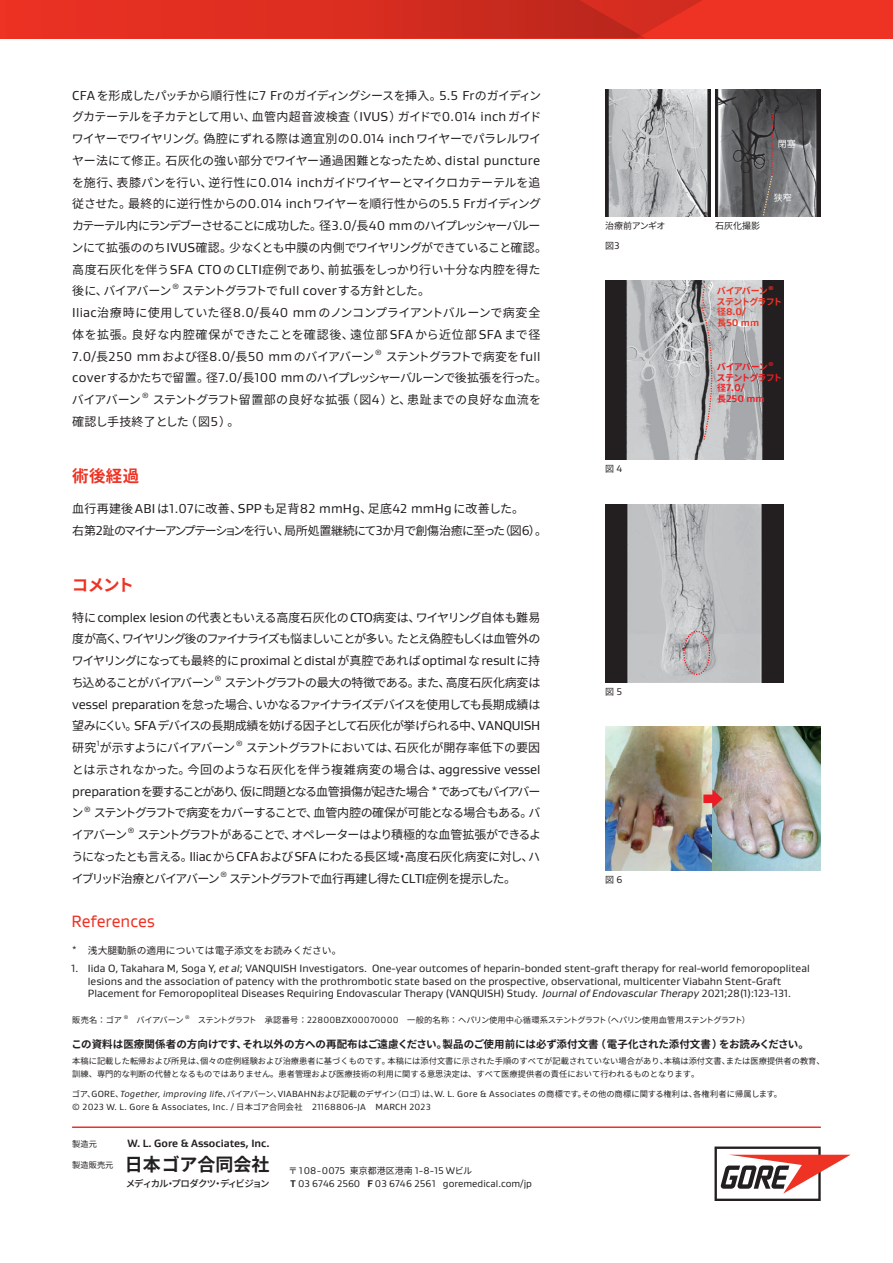
<style>
.page{position:relative;width:893px;height:1263px;background:#fff}
.page>*{position:absolute;margin:0;border:0;box-sizing:border-box;transform-origin:0 0}
.t1{font:700 18px "Noto Sans CJ Kjp";color:#231f20}
.t2{font:16.5px "Gore Gustan";color:#ee3224}
.t3{font:700 16.5px "Noto Sans CJ Kjp";letter-spacing:-.005em;color:#ee3224}
.t4{font:13.2px "Gore Gustan";letter-spacing:-.02em;color:#231f20}
.t5{font:12px/21.8px "Noto Sans CJ Kjp";letter-spacing:-.05em;color:#231f20;text-align:justify}
.t6{font:12px/21.8px "Noto Sans CJ Kjp";letter-spacing:-.005em;color:#231f20;text-align:center}
.t7{font:12px/21.8px "Noto Sans CJ Kjp";letter-spacing:-.07em;color:#231f20}
.t8{font:12px/21.8px "Noto Sans CJ Kjp";letter-spacing:-.08em;color:#231f20}
.t9{font:12px/21.8px "Noto Sans CJ Kjp";letter-spacing:.015em;color:#231f20}
.t10{font:12px/21.8px "Noto Sans CJ Kjp";letter-spacing:-.075em;color:#231f20}
.t11{font:12px "Noto Sans CJ Kjp";letter-spacing:-.1em;color:#231f20}
.t12{font:12px "Noto Sans CJ Kjp";letter-spacing:-.105em;color:#231f20}
.t13{font:10.8px/12.5px "Gore Gustan";color:#231f20}
.t14{font:700 10.65px "Gore Gustan";color:#231f20}
.t15{font:700 10.5px "Noto Sans CJ Kjp";letter-spacing:-.005em;color:#231f20}
.t16{font:9.9px/13.5px "Gore Gustan";color:#231f20}
.t17{font:700 9.9px/10.5px "Gore Gustan";color:#ed1c24}
.t18{font:700 9.9px/10.5px "Gore Gustan";color:#ee3224}
.t19{font:9.75px "Noto Sans CJ Kjp";color:#231f20}
.t20{font:500 9.45px "Noto Sans CJ Kjp";letter-spacing:-.1em;color:#231f20}
.t21{font:9.15px "Gore Gustan";letter-spacing:.025em;color:#231f20}
.t22{font:700 9px "Noto Sans CJ Kjp";letter-spacing:-.085em;color:#ed1c24}
.t23{font:700 9px "Noto Sans CJ Kjp";letter-spacing:-.085em;color:#ee3224}
.t24{font:9px "Noto Sans CJ Kjp";color:#231f20}
.t25{font:9px/19.5px "Noto Sans CJ Kjp";letter-spacing:-.05em;color:#231f20}
.t26{font:9px "Noto Sans CJ Kjp";color:#fff}
.t27{font:8.25px/13.5px "Noto Sans CJ Kjp";color:#231f20}
.t28{font:8.25px "Noto Sans CJ Kjp";letter-spacing:-.07em;color:#231f20}
.t29{font:7.65px "Gore Gustan";color:#231f20}
.t30{font:700 5.7px "Gore Gustan";color:#ed1c24}
.t31{font:700 5.7px "Gore Gustan";color:#ee3224}
.t32{font:5.25px "Gore Gustan";color:#231f20}
.s1{font-family:"Gore Gustan";font-size:13.2px}
.s2{font-family:"Noto Sans CJ Kjp";font-size:12px}
.s3{font-family:"Gore Gustan"}
.s4{font-family:"Gore Gustan";font-size:9.9px}
.s5{font-family:"Noto Sans CJ Kjp";font-size:9px}
.s6{font-style:italic}
.s7{font-family:"Gore Gustan";font-size:9.15px}
.s8{font-family:"Gore Gustan";font-style:italic;font-size:9.15px}
.s9{font-family:"Noto Sans CJ Kjp";font-size:8.25px}
.s10{font-weight:700}
</style>
<div class="page">
<div style="left:0;top:0;width:893px;height:38px;background:#ee3224"></div>
<svg style="left:145px;top:0;width:557px;height:38px"></svg>
<svg style="left:714px;top:1146px;width:137px;height:55px"></svg>
<hr style="left:72px;top:1127px;width:749px;height:1px;background:#ee3224">
<img style="left:605px;top:89px;width:106px;height:128px">
<img style="left:715px;top:89px;width:106px;height:128px">
<svg style="left:762px;top:113px;width:11px;height:104px"></svg>
<img style="left:605px;top:281px;width:178px;height:178px">
<svg style="left:700px;top:285px;width:22px;height:156px;background:#aeaaab"></svg>
<img style="left:605px;top:504px;width:178px;height:178px">
<svg style="left:683px;top:630px;width:28px;height:46px"></svg>
<img style="left:605px;top:727px;width:108px;height:143px">
<img style="left:713px;top:727px;width:108px;height:143px">
<div style="left:703px;top:794px;width:12px;height:9px;background:#ed1c24"></div>
<svg style="left:712px;top:789px;width:10px;height:19px"></svg>
<p class="t5" style="left:72px;top:85px;width:477px;text-align:left"><span class="s1">CFA</span> を形成したパッチから順行性に<span class="s1">7 Fr</span>のガイディングシースを挿入。<span class="s1">5.5 Fr</span>のガイディングカテーテルを子カテとして用い、血管内超音波検査（<span class="s1">IVUS</span>）ガイドで<span class="s1">0.014 inch</span>ガイドワイヤーでワイヤリング。偽腔にずれる際は適宜別の<span class="s1">0.014 inch</span>ワイヤーでパラレルワイヤー法にて修正。石灰化の強い部分でワイヤー通過困難となったため、<span class="s1">distal puncture</span>を施行、表膝パンを行い、逆行性に<span class="s1">0.014 inch</span>ガイドワイヤーとマイクロカテーテルを追従させた。最終的に逆行性からの<span class="s1">0.014 inch</span>ワイヤーを順行性からの<span class="s1">5.5 Fr</span>ガイディングカテーテル内にランデブーさせることに成功した。径<span class="s1">3.0/</span>長<span class="s1">40 mm</span> のハイプレッシャーバルーンにて拡張ののち<span class="s1">IVUS</span>確認。少なくとも中膜の内側でワイヤリングができていること確認。高度石灰化を伴う<span class="s1">SFA CTO</span>の<span class="s1">CLTI</span>症例であり、前拡張をしっかり行い十分な内腔を得た後に、バイアバーン</p>
<p class="t29" style="left:172px;top:282px;width:8px">®</p>
<p class="t6" style="left:72px;top:280px;width:470px">ステントグラフトで<span class="s1">full cover</span>する方針とした。<br><span class="s1">Iliac</span>治療時に使用していた径<span class="s1">8.0/</span>長<span class="s1">40 mm</span>のノンコンプライアントバルーンで病変全体を拡張。良好な内腔確保ができたことを確認後、遠位部 <span class="s1">SFA</span>から近位部 <span class="s1">SFA</span>まで径</p>
<p class="t4" style="left:72px;top:348px;width:303px">7.0/<span class="s2">長</span>250 mm<span class="s2">および径</span>8.0/<span class="s2">長</span>50 mm<span class="s2">のバイアバーン</span></p>
<p class="t29" style="left:375px;top:347px;width:8px">®</p>
<p class="t8" style="left:72px;top:346px;width:477px;text-indent:314px">ステントグラフトで病変を<span class="s1">full cover</span>するかたちで留置。径<span class="s1">7.0/</span>長<span class="s1">100 mm</span>のハイプレッシャーバルーンで後拡張を行った。バイアバーン</p>
<p class="t29" style="left:142px;top:391px;width:8px">®</p>
<p class="t9" style="left:72px;top:389px;width:470px;text-indent:80px">ステントグラフト留置部の良好な拡張（図<span class="s1">4</span>）と、患趾までの良好な血流を確認し手技終了とした（図<span class="s1">5</span>）。</p>
<h2 class="t3" style="left:72px;top:467px;width:68px">術後経過</h2>
<p class="t5" style="left:72px;top:498px;width:476px">血行再建後<span class="s1">ABI</span>は<span class="s1">1.07</span>に改善、<span class="s1">SPP</span>も足背<span class="s1">82 mmHg</span>、足底<span class="s1">42 mmHg</span>に改善した。<br>右第<span class="s1">2</span>趾のマイナーアンプテーションを行い、局所処置継続にて<span class="s1">3</span>か月で創傷治癒に至った（図<span class="s1">6</span>）。</p>
<h2 class="t3" style="left:72px;top:575px;width:64px">コメント</h2>
<p class="t7" style="left:72px;top:607px;width:470px">特に<span class="s1">complex lesion</span>の代表ともいえる高度石灰化の<span class="s1">CTO</span>病変は、ワイヤリング自体も難易度が高く、ワイヤリング後のファイナライズも悩ましいことが多い。たとえ偽腔もしくは血管外の</p>
<p class="t4" style="left:72px;top:652px;width:470px"><span class="s2">ワイヤリングになっても最終的に</span>proximal<span class="s2">と</span>distal<span class="s2">が真腔であれば</span>optimal<span class="s2">な</span>result<span class="s2">に持</span></p>
<p class="t12" style="left:72px;top:676px;width:144px">ち込めることがバイアバーン</p>
<p class="t29" style="left:215px;top:673px;width:8px">®</p>
<p class="t5" style="left:72px;top:672px;width:470px;text-indent:152px">ステントグラフトの最大の特徴である。また、高度石灰化病変は<span class="s1">vessel preparation</span>を怠った場合、いかなるファイナライズデバイスを使用しても長期成績は望みにくい。<span class="s1">SFA</span>デバイスの長期成績を妨げる因子として石灰化が挙げられる中、<span class="s1">VANQUISH</span>研究が示すようにバイアバーン</p>
<p class="t29" style="left:97px;top:739px;width:4px">1</p>
<p class="t29" style="left:236px;top:739px;width:8px">®</p>
<p class="t5" style="left:72px;top:737px;width:470px;text-indent:174px">ステントグラフトにおいては、石灰化が開存率低下の要因とは示されなかった。今回のような石灰化を伴う複雑病変の場合は、<span class="s1">aggressive vessel preparation</span>を要することがあり、仮に問題となる血管損傷が起きた場合 <span class="s3">*</span>であってもバイアバーン</p>
<p class="t29" style="left:84px;top:804px;width:8px">®</p>
<p class="t10" style="left:72px;top:802px;width:470px;text-indent:22px">ステントグラフトで病変をカバーすることで、血管内腔の確保が可能となる場合もある。バイアバーン</p>
<p class="t29" style="left:128px;top:826px;width:8px">®</p>
<p class="t5" style="left:71px;top:824px;width:471px;text-indent:66px">ステントグラフトがあることで、オペレーターはより積極的な血管拡張ができるようになったとも言える。<span class="s1">Iliac</span>から<span class="s1">CFA</span>および<span class="s1">SFA</span>にわたる長区域・高度石灰化病変に対し、ハイブリッド治療とバイアバーン</p>
<p class="t29" style="left:220px;top:869px;width:8px">®</p>
<p class="t11" style="left:229px;top:871px;width:288px">ステントグラフトで血行再建し得た<span class="s1">CLTI</span>症例を提示した。</p>
<p class="t26" style="left:778px;top:138px;width:19px">閉塞</p>
<p class="t25" style="left:605px;top:216px;width:62px">治療前アンギオ図<span class="s4">3</span></p>
<p class="t24" style="left:715px;top:221px;width:46px">石灰化撮影</p>
<p class="t26" style="left:774px;top:192px;width:19px">狭窄</p>
<p class="t23" style="left:717px;top:286px;width:52px">バイアバーン</p>
<p class="t31" style="left:768px;top:284px;width:7px">®</p>
<p class="t23" style="left:717px;top:296px;width:67px">ステントグラフト</p>
<p class="t18" style="left:717px;top:306px;width:44px"><span class="s5">径</span>8.0/<span class="s5">長</span>50 mm</p>
<p class="t24" style="left:605px;top:463px;width:18px">図<span class="s4">4</span></p>
<p class="t24" style="left:605px;top:686px;width:18px">図<span class="s4">5</span></p>
<p class="t24" style="left:605px;top:875px;width:19px">図<span class="s4">6</span></p>
<p class="t22" style="left:717px;top:362px;width:52px">バイアバーン</p>
<p class="t30" style="left:768px;top:360px;width:7px">®</p>
<p class="t22" style="left:717px;top:373px;width:67px">ステントグラフト</p>
<p class="t17" style="left:717px;top:382px;width:49px"><span class="s5">径</span>7.0/<span class="s5">長</span>250 mm</p>
<h2 class="t2" style="left:71px;top:910px;width:85px">References</h2>
<p class="t19" style="left:71px;top:944px;width:272px"><span class="s3">*</span> 浅大腿動脈の適用については電子添文をお読みください。</p>
<p class="t13" style="left:88px;top:962px;width:723px;text-indent:-16px">1. Iida O, Takahara M, Soga Y, <span class="s6">etal</span>; VANQUISH Investigators. One-year outcomes of heparin-bonded stent-graft therapy for real-world femoropopliteal lesions and the association of patency with the prothrombotic state based on the prospective, observational, multicenter Viabahn Stent-Graft<br>Placement for Femoropopliteal Diseases Requiring Endovascular Therapy (VANQUISH) Study. <span class="s6">JournalofEndovascularTherapy</span> 2021;28(1):123-131.</p>
<p class="t27" style="left:72px;top:1013px;width:51px">販売名：ゴア</p>
<p class="t32" style="left:124px;top:1013px;width:6px">®</p>
<p class="t27" style="left:128px;top:1013px;width:57px">　バイアバーン</p>
<p class="t32" style="left:185px;top:1013px;width:6px">®</p>
<p class="t28" style="left:190px;top:1015px;width:562px">　ステントグラフト　承認番号：<span class="s7">22800BZX00070000</span>　一般的名称：ヘパリン使用中心循環系ステントグラフト（ヘパリン使用血管用ステントグラフト）</p>
<p class="t15" style="left:72px;top:1038px;width:739px">この資料は医療関係者の方向けです、それ以外の方への再配布はご遠慮ください。製品のご使用前には必ず添付文書（電子化された添付文書）をお読みください。</p>
<p class="t27" style="left:72px;top:1054px;width:754px">本稿に記載した転帰および所見は、個々の症例経験および治療患者に基づくものです。本稿には添付文書に示された手順のすべてが記載されていない場合があり、本稿は添付文書、または医療提供者の教育、訓練、専門的な判断の代替となるものではありません。患者管理および医療技術の利用に関する意思決定は、すべて医療提供者の責任において行われるものとなります。</p>
<p class="t27" style="left:72px;top:1087px;width:712px">ゴア、<span class="s7">GORE</span>、<span class="s8">Together, improving life</span>、バイアバーン､<span class="s7">VIABAHN</span>および記載のデザイン（ロゴ）は、<span class="s7">W. L. Gore &amp; Associates</span> の商標です。その他の商標に関する権利は、各権利者に帰属します。</p>
<p class="t21" style="left:72px;top:1101px;width:360px">© 2023 W. L. Gore &amp; Associates, Inc. / <span class="s9">日本ゴア合同会社</span> 21168806-JA MARCH 2023</p>
<p class="t27" style="left:72px;top:1138px;width:26px">製造元</p>
<p class="t14" style="left:128px;top:1136px;width:144px">W. L. Gore &amp; Associates, Inc.</p>
<h1 class="t1" style="left:72px;top:1155px;width:199px"><sup>製造販売元</sup> 日本ゴア合同会社</h1>
<p class="t20" style="left:126px;top:1178px;width:145px">メディカル・プロダクツ・ディビジョン</p>
<p class="t16" style="left:289px;top:1163px;width:245px"><span class="s5">〒</span> 108-0075 <span class="s5">東京都港区港南</span> 1-8-15 W<span class="s5">ビル<br></span><span class="s10">T</span> 03 6746 2560 <span class="s10">F</span> 03 6746 2561 goremedical.com/jp</p>
</div>
